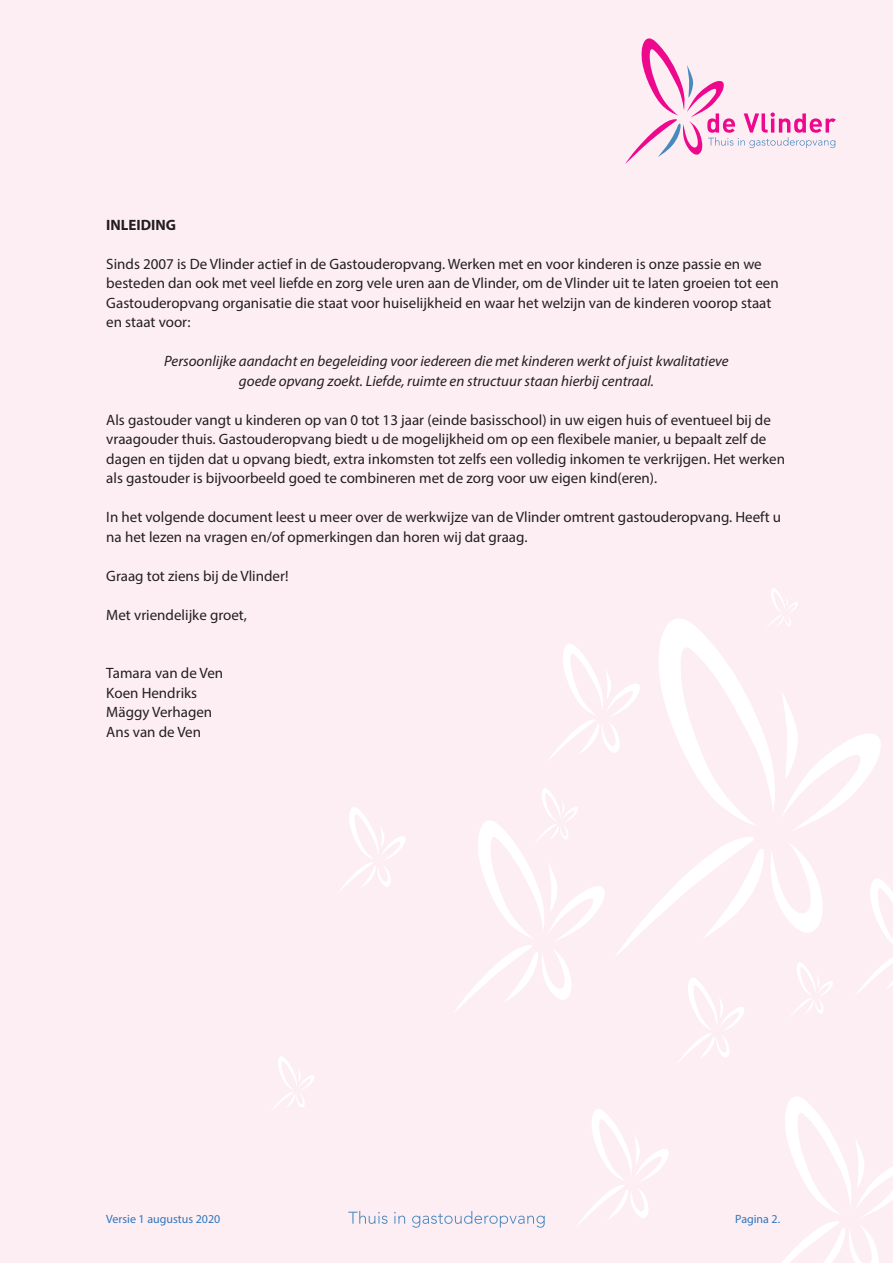
<style>
.page{position:relative;width:893px;height:1263px;background:#fdeef4}
.page>*{position:absolute;margin:0;border:0;box-sizing:border-box;transform-origin:0 0}
.t1{font:15px/19.5px "Myriad Pro";color:#231f20}
.t2{font:italic 15px/19.5px "Myriad Pro";color:#231f20;text-align:center}
.t3{font:700 15px "Myriad Pro";color:#231f20}
.t4{font:12px "Myriad Pro";color:#2e76bc}
</style>
<div class="page">
<svg style="left:781px;top:1097px;width:112px;height:166px"></svg>
<svg style="left:578px;top:1109px;width:91px;height:116px"></svg>
<svg style="left:340px;top:807px;width:65px;height:84px"></svg>
<svg style="left:272px;top:1056px;width:42px;height:54px"></svg>
<svg style="left:454px;top:588px;width:439px;height:474px"></svg>
<svg style="left:625px;top:38px;width:211px;height:126px"></svg>
<svg style="left:348px;top:1211px;width:40px;height:13px"></svg>
<svg style="left:394px;top:1212px;width:11px;height:12px"></svg>
<svg style="left:412px;top:1211px;width:133px;height:17px"></svg>
<p class="t3" style="left:106px;top:215px;width:71px">INLEIDING</p>
<p class="t1" style="left:106px;top:253px;width:674px">Sinds 2007 is De Vlinder actief in de Gastouderopvang. Werken met en voor kinderen is onze passie en we besteden dan ook met veel liefde en zorg vele uren aan de Vlinder, om de Vlinder uit te laten groeien tot een Gastouderopvang organisatie die staat voor huiselijkheid en waar het welzijn van de kinderen voorop staat en staat voor:</p>
<p class="t2" style="left:164px;top:351px;width:566px">Persoonlijke aandacht en begeleiding voor iedereen die met kinderen werkt of juist kwalitatieve goede opvang zoekt. Liefde, ruimte en structuur staan hierbij centraal.</p>
<p class="t1" style="left:106px;top:409px;width:680px">Als gastouder vangt u kinderen op van 0 tot 13 jaar (einde basisschool) in uw eigen huis of eventueel bij de vraagouder thuis. Gastouderopvang biedt u de mogelijkheid om op een flexibele manier, u bepaalt zelf de dagen en tijden dat u opvang biedt, extra inkomsten tot zelfs een volledig inkomen te verkrijgen. Het werken als gastouder is bijvoorbeeld goed te combineren met de zorg voor uw eigen kind(eren).</p>
<p class="t1" style="left:106px;top:507px;width:676px">In het volgende document leest u meer over de werkwijze van de Vlinder omtrent gastouderopvang. Heeft u na het lezen na vragen en/of opmerkingen dan horen wij dat graag.</p>
<p class="t1" style="left:106px;top:565px;width:184px">Graag tot ziens bij de Vlinder!</p>
<p class="t1" style="left:106px;top:604px;width:142px">Met vriendelijke groet,</p>
<p class="t1" style="left:106px;top:663px;width:118px">Tamara van de Ven<br>Koen Hendriks<br>Mäggy Verhagen<br>Ans van de Ven</p>
<p class="t4" style="left:106px;top:1212px;width:116px">Versie 1 augustus 2020</p>
<p class="t4" style="left:735px;top:1212px;width:46px">Pagina 2.</p>
</div>
